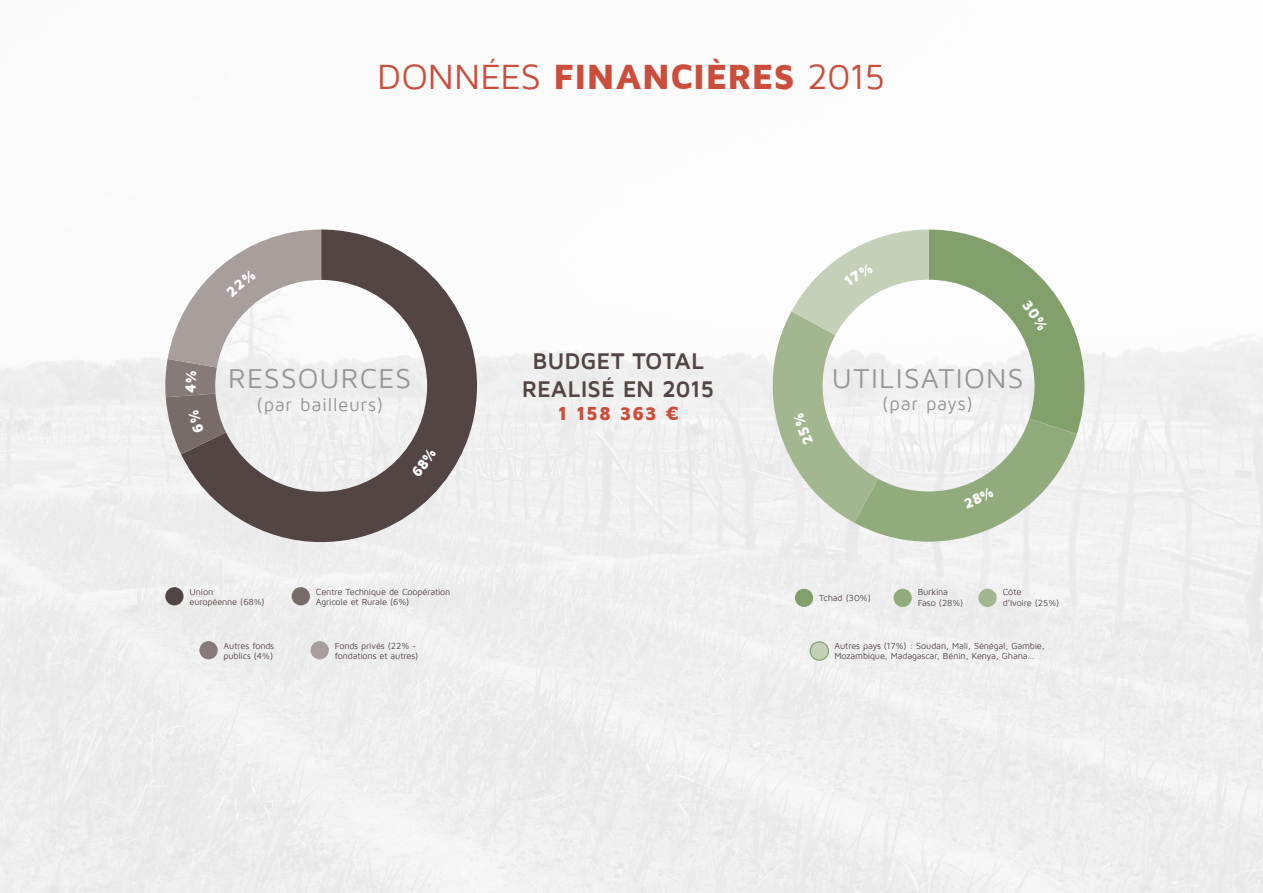
<style>
.page{position:relative;width:1263px;height:893px;background:#fff}
.page>*{position:absolute;margin:0;border:0;box-sizing:border-box;transform-origin:0 0}
.t1{font:900 36px "Maven Pro";letter-spacing:-.005em;color:#cb4d3c}
.t2{font:36px "Maven Pro";color:#cb4d3c}
.t3{font:28.05px "Maven Pro";letter-spacing:.045em;color:#939598}
.t4{font:700 23.4px/28px "Maven Pro";color:#524544;text-align:center}
.t5{font:900 19.5px "Maven Pro";letter-spacing:.05em;color:#cb4d3c}
.t6{font:18.75px "Maven Pro";letter-spacing:.03em;color:#939598}
.t7{font:9px/10.8px "Maven Pro";letter-spacing:-.015em;color:#524544}
.s1{font-weight:400}
</style>
<div class="page">
<div style="left:795px;top:589px;width:18px;height:18px;background:#82a06c;border-radius:50%"></div>
<div style="left:893px;top:589px;width:19px;height:18px;background:#91ab7c;border-radius:50%"></div>
<div style="left:978px;top:589px;width:19px;height:18px;background:#a2b68f;border-radius:50%"></div>
<div style="left:810px;top:642px;width:18px;height:18px;background:#c5d0b8;border-radius:50%"></div>
<div style="left:810px;top:641px;width:19px;height:20px;border:1px solid #82a06c;border-radius:50%"></div>
<div style="left:199px;top:641px;width:19px;height:18px;background:#877b79;border-radius:50%"></div>
<div style="left:311px;top:641px;width:18px;height:18px;background:#a89e9c;border-radius:50%"></div>
<div style="left:165px;top:587px;width:19px;height:18px;background:#524544;border-radius:50%"></div>
<div style="left:292px;top:587px;width:18px;height:18px;background:#786c69;border-radius:50%"></div>
<svg style="left:181px;top:230px;width:296px;height:312px"></svg>
<svg style="left:165px;top:230px;width:156px;height:224px"></svg>
<svg style="left:411px;top:448px;width:26px;height:29px"></svg>
<svg style="left:750px;top:230px;width:334px;height:331px"></svg>
<h1 class="t2" style="left:377px;top:58px;width:24px">données</h1>
<h1 class="t1" style="left:553px;top:57px;width:334px">FINANCIÈRES <span class="s1">2015</span></h1>
<h2 class="t3" style="left:228px;top:364px;width:18px">Ress</h2>
<h2 class="t3" style="left:298px;top:364px;width:80px">ources</h2>
<h3 class="t6" style="left:256px;top:394px;width:128px">(par bailleurs)</h3>
<p class="t7" style="left:190px;top:586px;width:77px">Union<br>européenne (68%)</p>
<p class="t7" style="left:316px;top:586px;width:136px">Centre Technique de Coopération<br>Agricole et Rurale (6%)</p>
<p class="t7" style="left:224px;top:640px;width:52px">Autres fonds publics (4%)</p>
<p class="t7" style="left:335px;top:640px;width:85px">Fonds privés (22% - fondations et autres)</p>
<h3 class="t4" style="left:522px;top:347px;width:195px">BU DGET TOTAL<br>REALISé EN 2015</h3>
<h3 class="t5" style="left:557px;top:403px;width:123px">1 158 363 €</h3>
<h2 class="t3" style="left:832px;top:364px;width:90px">utilisat</h2>
<h2 class="t3" style="left:956px;top:364px;width:48px">ions</h2>
<h3 class="t6" style="left:882px;top:394px;width:92px">(par pays)</h3>
<p class="t7" style="left:819px;top:592px;width:53px">Tchad (30%)</p>
<p class="t7" style="left:918px;top:587px;width:47px">Burkina<br>Faso (28%)</p>
<p class="t7" style="left:1003px;top:587px;width:58px">Côte<br>d’Ivoire (25%)</p>
<p class="t7" style="left:834px;top:640px;width:212px">Autres pays (17%) : Soudan, Mali, Sénégal, Gambie,<br>Mozambique, Madagascar, Bénin, Kenya, Ghana…</p>
</div>
